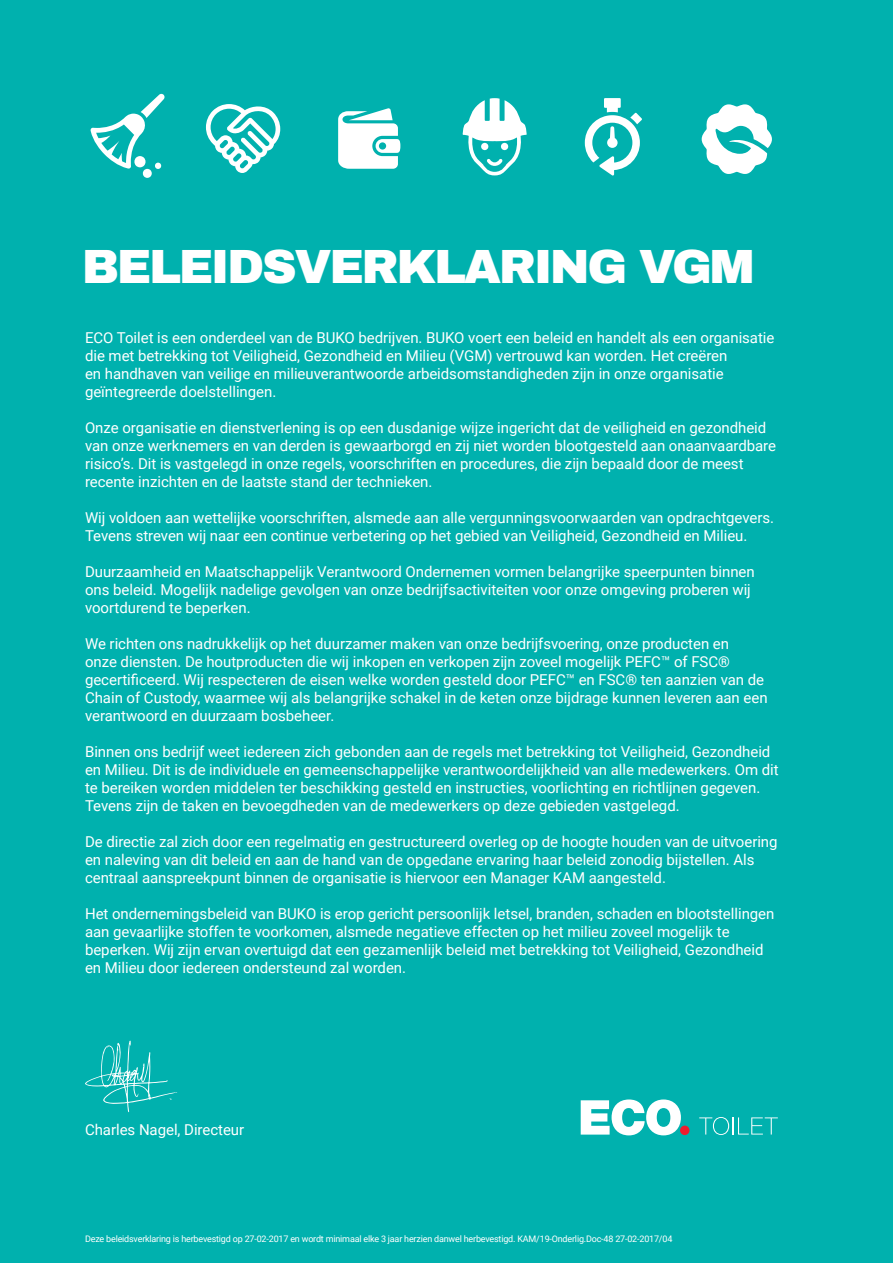
<style>
.page{position:relative;width:893px;height:1263px;background:#00b1ae}
.page>*{position:absolute;margin:0;border:0;box-sizing:border-box;transform-origin:0 0}
.t1{font:900 48px "Archivo";letter-spacing:-.05em;color:#fff}
.t2{font:15px/18px "Roboto";letter-spacing:-.005em;color:#fff}
.t3{font:9px "Roboto";letter-spacing:-.02em;color:#fff}
</style>
<div class="page">
<svg style="left:91px;top:94px;width:74px;height:84px"></svg>
<svg style="left:206px;top:104px;width:74px;height:69px"></svg>
<svg style="left:338px;top:108px;width:62px;height:61px"></svg>
<svg style="left:702px;top:104px;width:70px;height:70px"></svg>
<svg style="left:463px;top:98px;width:64px;height:77px"></svg>
<svg style="left:585px;top:98px;width:57px;height:77px"></svg>
<svg style="left:85px;top:1041px;width:92px;height:71px"></svg>
<div style="left:680px;top:1125px;width:9px;height:10px;background:#ed1c2e;border-radius:50%"></div>
<svg style="left:581px;top:1099px;width:100px;height:36px"></svg>
<svg style="left:699px;top:1117px;width:79px;height:18px"></svg>
<h1 class="t1" style="left:82px;top:238px;width:675px">BELEIDSVERKLARING VGM</h1>
<p class="t2" style="left:85px;top:328px;width:691px">ECO Toilet is een onderdeel van de BUKO bedrijven. BUKO voert een beleid en handelt als een organisatie die met betrekking tot Veiligheid, Gezondheid en Milieu (VGM) vertrouwd kan worden. Het creëren<br>en handhaven van veilige en milieuverantwoorde arbeidsomstandigheden zijn in onze organisatie geïntegreerde doelstellingen.</p>
<p class="t2" style="left:85px;top:418px;width:693px">Onze organisatie en dienstverlening is op een dusdanige wijze ingericht dat de veiligheid en gezondheid van onze werknemers en van derden is gewaarborgd en zij niet worden blootgesteld aan onaanvaardbare risico’s. Dit is vastgelegd in onze regels, voorschriften en procedures, die zijn bepaald door de meest recente inzichten en de laatste stand der technieken.</p>
<p class="t2" style="left:85px;top:508px;width:691px">Wij voldoen aan wettelijke voorschriften, alsmede aan alle vergunningsvoorwaarden van opdrachtgevers.<br>Tevens streven wij naar een continue verbetering op het gebied van Veiligheid, Gezondheid en Milieu.</p>
<p class="t2" style="left:85px;top:562px;width:671px">Duurzaamheid en Maatschappelijk Verantwoord Ondernemen vormen belangrijke speerpunten binnen ons beleid. Mogelijk nadelige gevolgen van onze bedrijfsactiviteiten voor onze omgeving proberen wij voortdurend te beperken.</p>
<p class="t2" style="left:85px;top:634px;width:684px">We richten ons nadrukkelijk op het duurzamer maken van onze bedrijfsvoering, onze producten en<br>onze diensten. De houtproducten die wij inkopen en verkopen zijn zoveel mogelijk PEFC™ of FSC® gecertificeerd. Wij respecteren de eisen welke worden gesteld door PEFC™ en FSC® ten aanzien van de Chain of Custody, waarmee wij als belangrijke schakel in de keten onze bijdrage kunnen leveren aan een verantwoord en duurzaam bosbeheer.</p>
<p class="t2" style="left:85px;top:742px;width:695px">Binnen ons bedrijf weet iedereen zich gebonden aan de regels met betrekking tot Veiligheid, Gezondheid en Milieu. Dit is de individuele en gemeenschappelijke verantwoordelijkheid van alle medewerkers. Om dit te bereiken worden middelen ter beschikking gesteld en instructies, voorlichting en richtlijnen gegeven.<br>Tevens zijn de taken en bevoegdheden van de medewerkers op deze gebieden vastgelegd.</p>
<p class="t2" style="left:85px;top:832px;width:694px">De directie zal zich door een regelmatig en gestructureerd overleg op de hoogte houden van de uitvoering en naleving van dit beleid en aan de hand van de opgedane ervaring haar beleid zonodig bijstellen. Als centraal aanspreekpunt binnen de organisatie is hiervoor een Manager KAM aangesteld.</p>
<p class="t2" style="left:85px;top:904px;width:691px">Het ondernemingsbeleid van BUKO is erop gericht persoonlijk letsel, branden, schaden en blootstellingen aan gevaarlijke stoffen te voorkomen, alsmede negatieve effecten op het milieu zoveel mogelijk te beperken. Wij zijn ervan overtuigd dat een gezamenlijk beleid met betrekking tot Veiligheid, Gezondheid en Milieu door iedereen ondersteund zal worden.</p>
<p class="t2" style="left:85px;top:1120px;width:161px">Charles Nagel, Directeur</p>
<p class="t3" style="left:85px;top:1232px;width:589px">Deze beleidsverklaring is herbevestigd op 27-02-2017 en wordt minimaal elke 3 jaar herzien danwel herbevestigd. KAM/19-Onderlig.Doc-48 27-02-2017/04</p>
</div>
